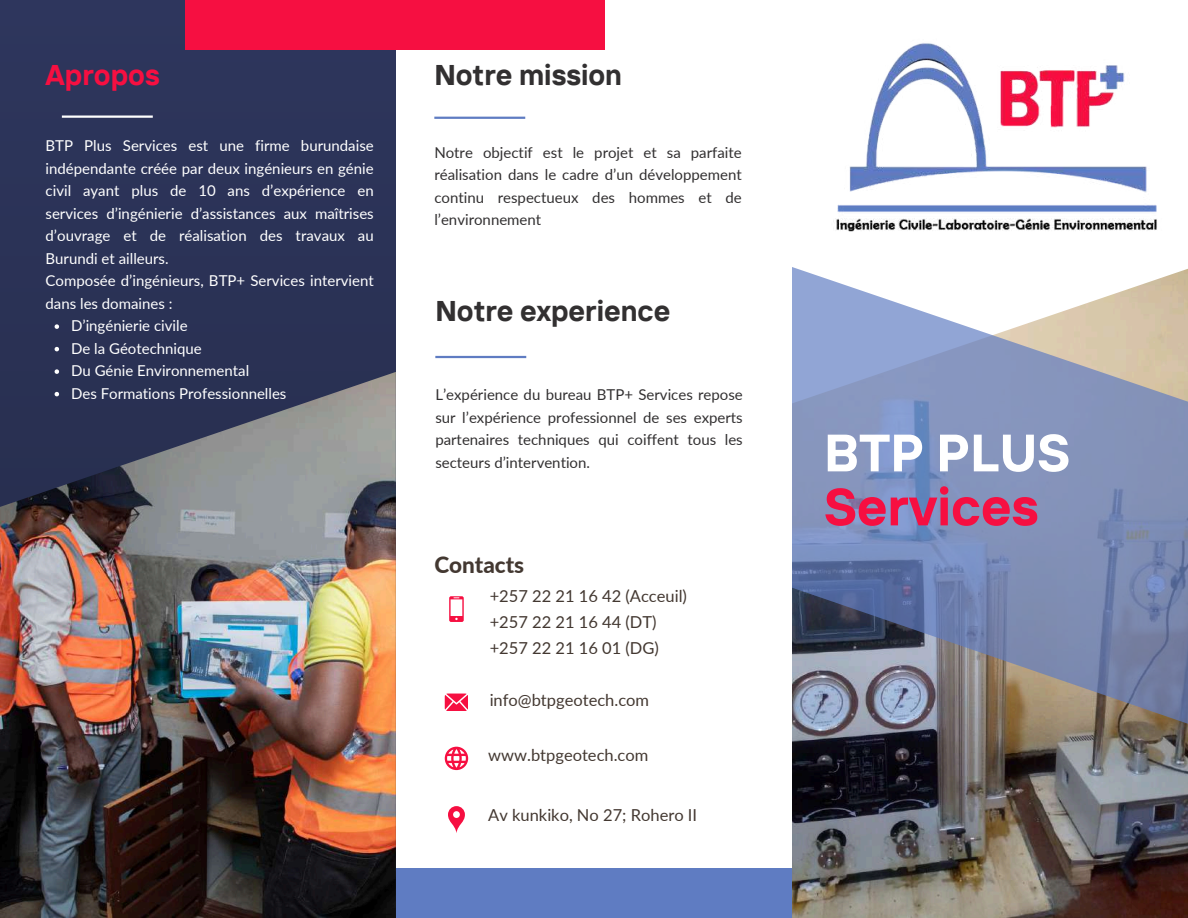
<style>
.page{position:relative;width:1188px;height:918px;background:#fff}
.page>*{position:absolute;margin:0;border:0;box-sizing:border-box;transform-origin:0 0}
.t1{font:700 52.5px "TT Interphases";color:#f60f41}
.t2{font:700 52.5px "TT Interphases";color:#fff}
.t3{font:700 28.5px "TT Interphases";color:#323031}
.t4{font:700 28.5px "TT Interphases";color:#f60f41}
.t5{font:800 22.5px "Lato";color:#433831}
.t6{font:16.5px/25.8px "Lato";color:#433831}
.t7{font:15px "Lato";color:#fff}
.t8{font:15px/22.5px "Lato";color:#323031;text-align:justify}
.s1{color:#fff}
</style>
<div class="page">
<div style="left:314px;top:869px;width:560px;height:49px;background:#5f7cc2"></div>
<div style="left:0;top:0;width:395px;height:918px;background:#2c3358"></div>
<img style="left:0;top:372px;width:396px;height:546px">
<hr style="left:62px;top:116px;width:91px;height:2px;background:#fff">
<div style="left:185px;top:0;width:420px;height:49px;background:#f60f41"></div>
<img style="left:792px;top:724px;width:396px;height:194px">
<svg style="left:792px;top:267px;width:396px;height:457px;background:#8e98b5"></svg>
<svg style="left:449px;top:596px;width:15px;height:26px"></svg>
<svg style="left:445px;top:694px;width:23px;height:17px"></svg>
<svg style="left:448px;top:806px;width:17px;height:27px"></svg>
<img style="left:836px;top:43px;width:321px;height:189px">
<hr style="left:434px;top:117px;width:91px;height:2px;background:#5f7cc2">
<hr style="left:435px;top:356px;width:91px;height:2px;background:#5f7cc2">
<svg style="left:445px;top:747px;width:23px;height:23px"></svg>
<svg style="left:55px;top:324px;width:4px;height:5px"></svg>
<svg style="left:55px;top:347px;width:4px;height:4px"></svg>
<svg style="left:55px;top:369px;width:4px;height:5px"></svg>
<svg style="left:55px;top:392px;width:4px;height:4px"></svg>
<h2 class="t4" style="left:46px;top:56px;width:116px">Apropos</h2>
<p class="t7" style="left:46px;top:136px;width:330px">BTP Plus Services est une firme burundaise</p>
<p class="t7" style="left:46px;top:159px;width:330px">indépendante créée par deux ingénieurs en génie</p>
<p class="t7" style="left:46px;top:181px;width:330px">civil ayant plus de 10 ans d’expérience en</p>
<p class="t7" style="left:46px;top:204px;width:330px">services d’ingénierie d’assistances aux maîtrises</p>
<p class="t7" style="left:46px;top:226px;width:330px">d’ouvrage et de réalisation des travaux au</p>
<p class="t7" style="left:46px;top:249px;width:125px">Burundi et ailleurs.</p>
<p class="t7" style="left:46px;top:271px;width:330px">Composée d’ingénieurs, BTP+ Services intervient</p>
<p class="t7" style="left:46px;top:294px;width:128px">dans les domaines :</p>
<p class="t7" style="left:71px;top:316px;width:118px">D’ingénierie civile</p>
<p class="t7" style="left:71px;top:339px;width:132px">De la Géotechnique</p>
<p class="t7" style="left:71px;top:361px;width:180px">Du Génie Environnemental</p>
<p class="t7" style="left:71px;top:384px;width:217px">Des Formations Professionnelles</p>
<h2 class="t3" style="left:434px;top:56px;width:189px">Notre mission</h2>
<p class="t8" style="left:434px;top:141px;width:309px">Notre objectif est le projet et sa parfaite réalisation dans le cadre d’un développement continu respectueux des hommes et de l’environnement<span class="s1">.</span></p>
<h2 class="t3" style="left:435px;top:292px;width:237px">Notre experience</h2>
<p class="t8" style="left:435px;top:383px;width:309px">L’expérience du bureau BTP+ Services repose sur l’expérience professionnel de ses experts partenaires techniques qui coiffent tous les secteurs d’intervention.</p>
<h3 class="t5" style="left:434px;top:551px;width:91px">Contacts</h3>
<p class="t6" style="left:490px;top:583px;width:199px">+257 22 21 16 42 (Acceuil) +257 22 21 16 44 (DT) +257 22 21 16 01 (DG)</p>
<p class="t6" style="left:490px;top:687px;width:161px">info@btpgeotech.com</p>
<p class="t6" style="left:488px;top:742px;width:162px">www.btpgeotech.com</p>
<p class="t6" style="left:488px;top:802px;width:210px">Av kunkiko, No 27; Rohero II</p>
<h1 class="t2" style="left:824px;top:419px;width:248px">BTP PLUS</h1>
<h1 class="t1" style="left:824px;top:473px;width:216px">Services</h1>
</div>
